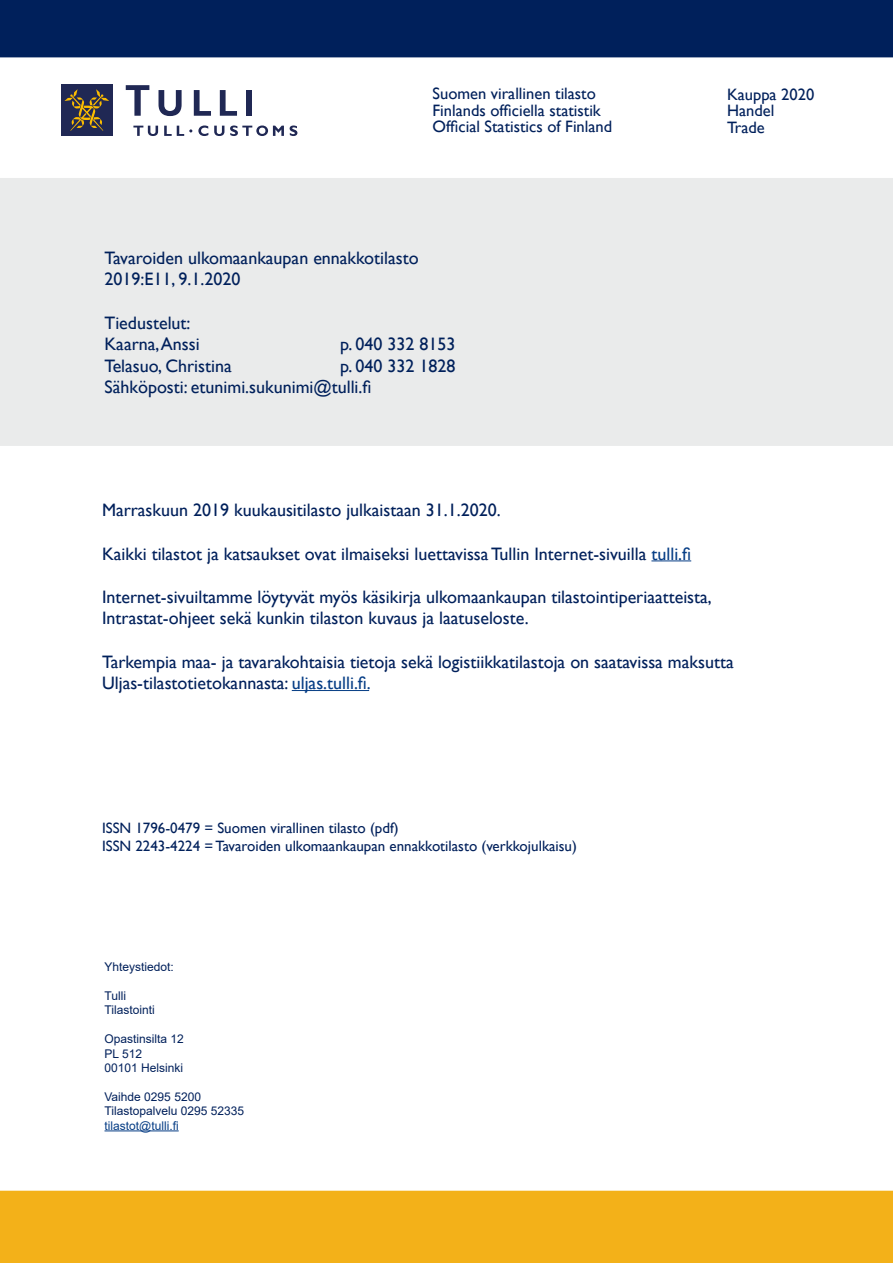
<style>
.page{position:relative;width:893px;height:1263px;background:#fff}
.page>*{position:absolute;margin:0;border:0;box-sizing:border-box;transform-origin:0 0}
.t1{font:18px/21.6px "Gill Sans";color:#00205b}
.t2{font:16.5px/16.5px "Gill Sans";color:#00205b}
.t3{font:15px/18px "Gill Sans";color:#00205b}
.t4{font:12px/14.4px "Arial";color:#00205b}
.t5{font:12px "Arial";color:#063d85}
.s1{color:#063d85}
</style>
<div class="page">
<div style="left:0;top:178px;width:893px;height:268px;background:#eaebeb"></div>
<hr style="left:651px;top:560px;width:40px;height:1px;background:#063d85">
<hr style="left:292px;top:690px;width:77px;height:1px;background:#063d85">
<hr style="left:104px;top:1130px;width:75px;height:1px;background:#063d85">
<div style="left:0;top:0;width:893px;height:57px;background:#00205b"></div>
<div style="left:0;top:1191px;width:893px;height:72px;background:#f3b119"></div>
<div style="left:61px;top:84px;width:52px;height:52px;background:#202854"></div>
<svg style="left:64px;top:89px;width:45px;height:42px"></svg>
<div style="left:246px;top:90px;width:6px;height:26px;background:#202854"></div>
<svg style="left:126px;top:85px;width:23px;height:31px"></svg>
<svg style="left:159px;top:90px;width:23px;height:26px"></svg>
<svg style="left:194px;top:90px;width:17px;height:26px"></svg>
<svg style="left:220px;top:90px;width:17px;height:26px"></svg>
<svg style="left:133px;top:126px;width:25px;height:10px"></svg>
<svg style="left:164px;top:126px;width:28px;height:10px"></svg>
<svg style="left:198px;top:125px;width:10px;height:11px"></svg>
<svg style="left:214px;top:126px;width:10px;height:10px"></svg>
<svg style="left:230px;top:125px;width:54px;height:11px"></svg>
<svg style="left:290px;top:125px;width:7px;height:11px"></svg>
<p class="t2" style="left:433px;top:86px;width:181px">Suomen virallinen tilasto<br>Finlands officiella statistik<br>Official Statistics of Finland</p>
<p class="t2" style="left:727px;top:86px;width:89px">Kauppa 2020<br>Handel<br>Trade</p>
<p class="t1" style="left:104px;top:247px;width:316px">Tavaroiden ulkomaankaupan ennakkotilasto<br>2019:E11, 9.1.2020</p>
<p class="t1" style="left:104px;top:312px;width:97px">Tiedustelut:<br>Kaarna, Anssi</p>
<p class="t1" style="left:340px;top:334px;width:117px">p. 040 332 8153</p>
<p class="t1" style="left:104px;top:355px;width:353px;text-indent:235px">p. 040 332 1828<br>Sähköposti: etunimi.sukunimi@tulli.fi</p>
<p class="t1" style="left:104px;top:355px;width:129px">Telasuo, Christina</p>
<p class="t1" style="left:102px;top:500px;width:400px">Marraskuun 2019 kuukausitilasto julkaistaan 31.1.2020.</p>
<p class="t1" style="left:102px;top:543px;width:591px">Kaikki tilastot ja katsaukset ovat ilmaiseksi luettavissa Tullin Internet-sivuilla <span class="s1">tulli.fi</span></p>
<p class="t1" style="left:102px;top:586px;width:611px">Internet-sivuiltamme löytyvät myös käsikirja ulkomaankaupan tilastointiperiaatteista,<br>Intrastat-ohjeet sekä kunkin tilaston kuvaus ja laatuseloste.</p>
<p class="t1" style="left:102px;top:651px;width:633px">Tarkempia maa- ja tavarakohtaisia tietoja sekä logistiikkatilastoja on saatavissa maksutta<br>Uljas-tilastotietokannasta: <span class="s1">uljas.tulli.fi.</span></p>
<p class="t3" style="left:102px;top:819px;width:476px">ISSN 1796-0479 = Suomen virallinen tilasto (pdf)<br>ISSN 2243-4224 = Tavaroiden ulkomaankaupan ennakkotilasto (verkkojulkaisu)</p>
<p class="t4" style="left:104px;top:960px;width:71px">Yhteystiedot:</p>
<p class="t4" style="left:104px;top:988px;width:52px">Tulli<br>Tilastointi</p>
<p class="t4" style="left:104px;top:1032px;width:81px">Opastinsilta 12<br>PL 512<br>00101 Helsinki</p>
<p class="t4" style="left:104px;top:1089px;width:141px">Vaihde 0295 5200<br>Tilastopalvelu 0295 52335</p>
<p class="t5" style="left:104px;top:1117px;width:76px">tilastot@tulli.fi</p>
</div>
